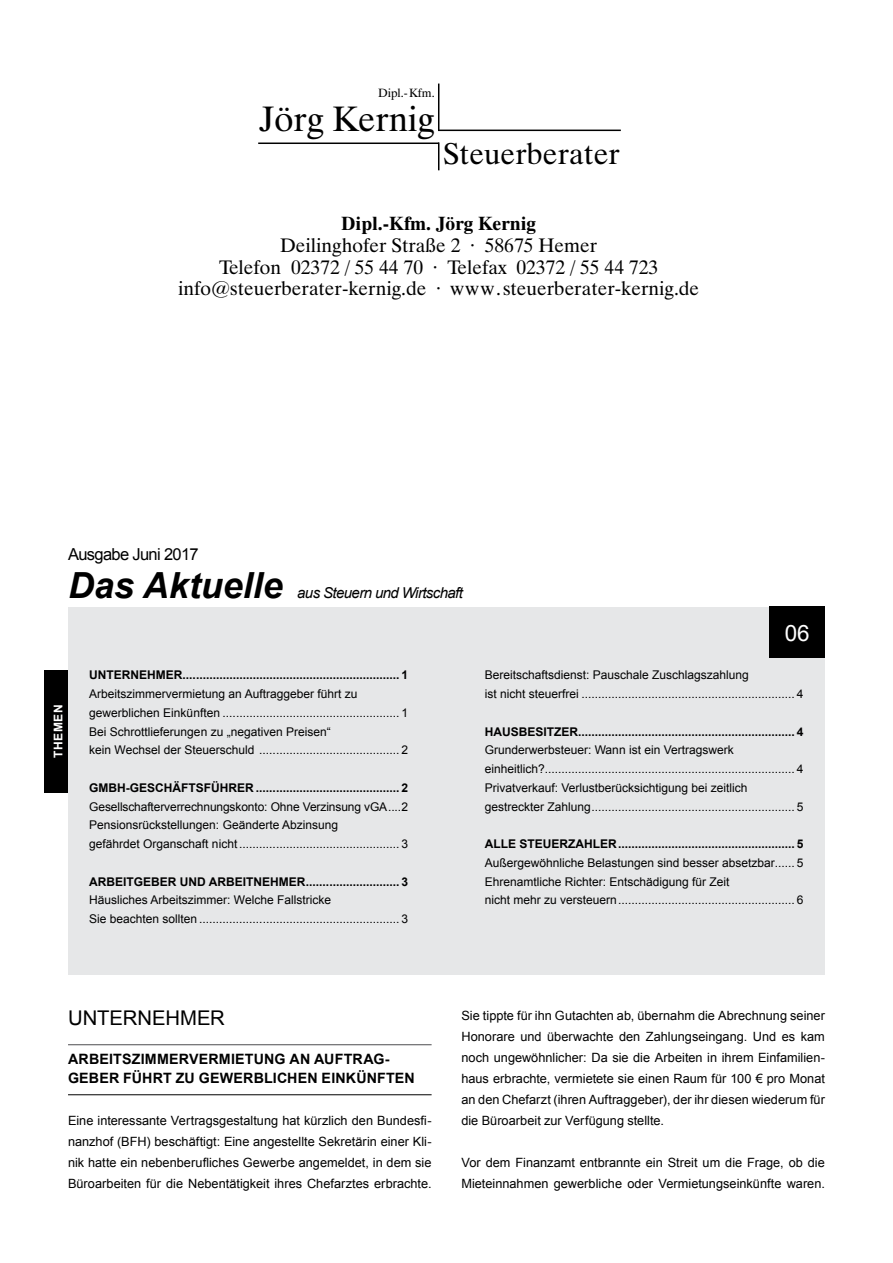
<style>
.page{position:relative;width:893px;height:1263px;background:#fff}
.page>*{position:absolute;margin:0;border:0;box-sizing:border-box;transform-origin:0 0}
.t1{font:italic 700 36px "Arial";color:#000}
.t2{font:35.25px "Dutch 801 BT";letter-spacing:-.005em;color:#000}
.t3{font:30px "Dutch 801 BT";color:#000}
.t4{font:22.5px "Arial";color:#fff}
.t5{font:20.25px "Arial";color:#000}
.t6{font:19.5px/21.8px "Dutch 801 BT";color:#000;text-align:center}
.t7{font:700 19.5px "Dutch 801 BT";color:#000}
.t8{font:16.5px "Arial";letter-spacing:-.04em;color:#000}
.t9{font:italic 15px "Arial";letter-spacing:-.04em;color:#000}
.t10{font:700 14.25px/19.5px "Arial";letter-spacing:.01em;color:#000}
.t11{font:12.75px/21px "Arial";color:#000;text-align:justify}
.t12{font:12px/18.8px "Arial";color:#000}
.t13{font:700 12px "Arial";color:#000}
.t14{font:12px "Dutch 801 BT";color:#000}
.t15{font:700 12px "Arial";letter-spacing:.05em;color:#fff}
</style>
<div class="page">
<hr style="left:258px;top:143px;width:181px;height:1px;background:#000">
<svg style="left:438px;top:142px;width:1px;height:28px"></svg>
<hr style="left:438px;top:84px;width:1px;height:46px;background:#000">
<hr style="left:438px;top:130px;width:183px;height:1px;background:#000">
<div style="left:68px;top:607px;width:757px;height:367px;background:#e6e7e8"></div>
<hr style="left:68px;top:1044px;width:364px;height:1px;background:#4d4d4f">
<hr style="left:68px;top:1094px;width:364px;height:1px;background:#000">
<div style="left:770px;top:607px;width:55px;height:51px;background:#000"></div>
<div style="left:45px;top:670px;width:23px;height:122px;background:#000"></div>
<p class="t14" style="left:378px;top:85px;width:58px">Dipl.-Kfm.</p>
<h2 class="t2" style="left:259px;top:97px;width:177px">Jörg Kernig</h2>
<h3 class="t3" style="left:443px;top:135px;width:178px">Steuerberater</h3>
<h3 class="t7" style="left:341px;top:212px;width:196px">Dipl.-Kfm. Jörg Kernig</h3>
<h3 class="t6" style="left:178px;top:234px;width:523px">Deilinghofer Straße 2 · 58675 Hemer<br>Telefon 02372 / 55 44 70 · Telefax 02372 / 55 44 723 info@steuerberater-kernig.de · www.steuerberater-kernig.de</h3>
<h3 class="t8" style="left:68px;top:544px;width:132px">Ausgabe Juni 2017</h3>
<h1 class="t1" style="left:68px;top:561px;width:216px">Das Aktuelle</h1>
<p class="t9" style="left:297px;top:583px;width:167px">aus Steuern und Wirtschaft</p>
<p class="t15" style="left:50px;top:758px;width:55px;rotate:-90deg">THEMEN</p>
<p class="t13" style="left:89px;top:667px;width:320px">UNTERNEHMER................................................................. 1</p>
<p class="t12" style="left:89px;top:685px;width:320px">Arbeitszimmervermietung an Auftraggeber führt zu gewerblichen Einkünften ..................................................... 1<br>Bei Schrottlieferungen zu „negativen Preisen“<br>kein Wechsel der Steuerschuld .......................................... 2</p>
<p class="t13" style="left:89px;top:780px;width:320px">GMBH-GESCHÄFTSFÜHRER ........................................... 2</p>
<p class="t12" style="left:89px;top:797px;width:320px">Gesellschafterverrechnungskonto: Ohne Verzinsung vGA....2<br>Pensionsrückstellungen: Geänderte Abzinsung<br>gefährdet Organschaft nicht ................................................ 3</p>
<p class="t13" style="left:89px;top:873px;width:320px">ARBEITGEBER UND ARBEITNEHMER............................ 3</p>
<p class="t12" style="left:89px;top:891px;width:320px">Häusliches Arbeitszimmer: Welche Fallstricke<br>Sie beachten sollten ............................................................ 3</p>
<h3 class="t4" style="left:785px;top:618px;width:27px">06</h3>
<p class="t12" style="left:485px;top:666px;width:320px">Bereitschaftsdienst: Pauschale Zuschlagszahlung<br>ist nicht steuerfrei ................................................................ 4</p>
<p class="t13" style="left:485px;top:723px;width:10px">HAU</p>
<p class="t13" style="left:511px;top:723px;width:294px">SBESITZER................................................................. 4</p>
<p class="t12" style="left:485px;top:741px;width:320px">Grunderwerbsteuer: Wann ist ein Vertragswerk einheitlich?........................................................................... 4<br>Privatverkauf: Verlustberücksichtigung bei zeitlich gestreckter Zahlung............................................................. 5</p>
<p class="t13" style="left:485px;top:836px;width:320px">ALLE STEUERZAHLER..................................................... 5</p>
<p class="t12" style="left:485px;top:853px;width:320px">Außergewöhnliche Belastungen sind besser absetzbar...... 5<br>Ehrenamtliche Richter: Entschädigung für Zeit<br>nicht mehr zu versteuern..................................................... 6</p>
<h3 class="t5" style="left:68px;top:1005px;width:144px">Unternehmer</h3>
<p class="t10" style="left:68px;top:1049px;width:348px">ARBEITSZIMMERVERMIETUNG AN AUFTRAG-<br>GEBER FÜHRT ZU GEWERBLICHEN EINKÜNFTEN</p>
<p class="t11" style="left:68px;top:1110px;width:365px">Eine interessante Vertragsgestaltung hat kürzlich den Bundesfi&shy;nanzhof (BFH) beschäftigt: Eine angestellte Sekretärin einer Kli&shy;nik hatte ein nebenberufliches Gewerbe angemeldet, in dem sie Büroarbeiten für die N ebentätigkeit ihres Chefarztes erbrachte.</p>
<p class="t11" style="left:461px;top:1005px;width:365px">Sie tippte für ihn Gutachten ab, übernahm die Abrechnung seiner Honorare und überwachte den Zahlungseingang. Und es kam noch ungewöhnlicher: Da sie die Arbeiten in ihrem Einfamilien&shy;haus erbrachte, vermietete sie einen Raum für 100 € pro Monat an den Chefarzt (ihren Auftraggeber), der ihr diesen wiederum für die Büroarbeit zur Verfügung stellte.</p>
<p class="t11" style="left:461px;top:1152px;width:365px">Vor dem Finanzamt entbrannte ein Streit um die Frage, ob die<br>M ieteinnahmen gewerbliche oder Vermietungseinkünfte waren.</p>
</div>
